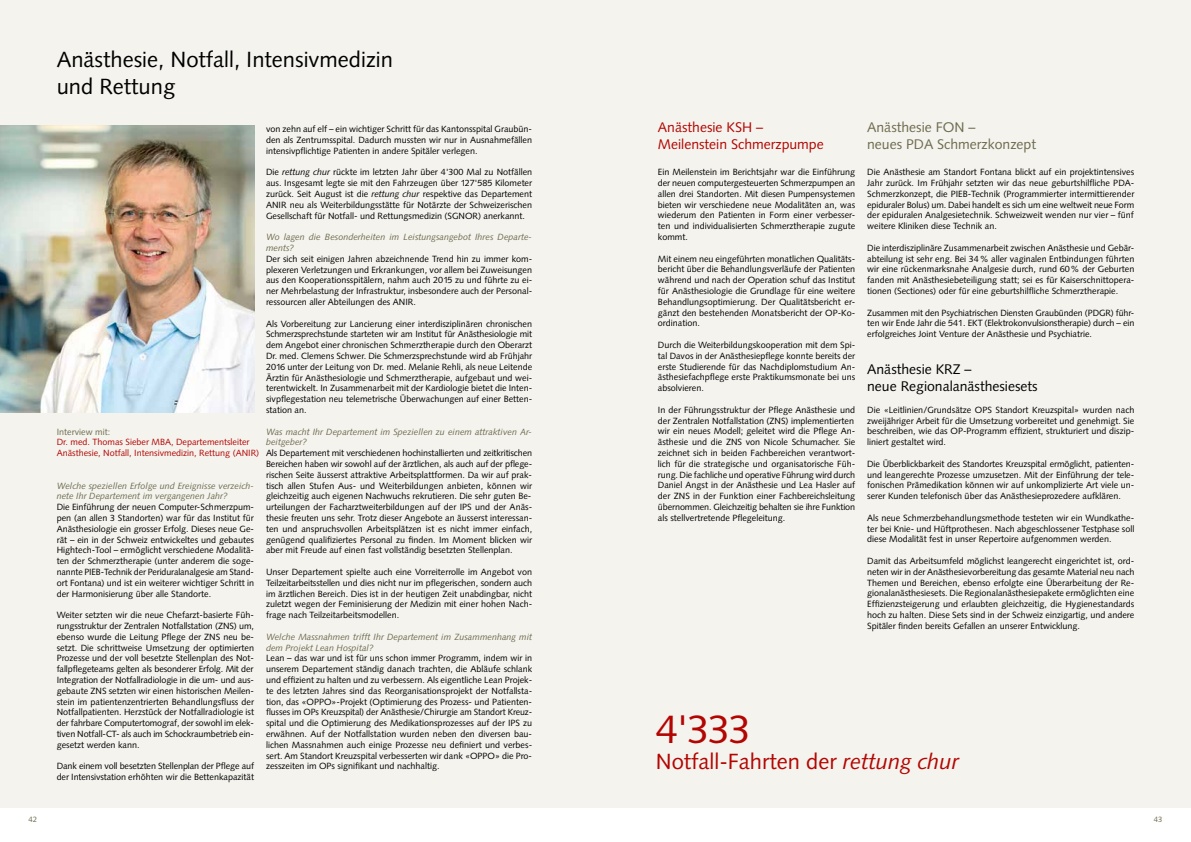
<style>
.page{position:relative;width:1191px;height:842px;background:#fff}
.page>*{position:absolute;margin:0;border:0;box-sizing:border-box;transform-origin:0 0}
.t1{font:40px "Syntax";color:#b30501}
.t2{font:22px/26.4px "Syntax";color:#000}
.t3{font:22px "Syntax";color:#b30501}
.t4{font:14px/16.8px "Syntax";color:#000}
.t5{font:14px/16.8px "Syntax";color:#b30501}
.t6{font:14px/16.8px "Syntax";color:#6d6b4d}
.t7{font:9px/10.8px "Syntax";color:#000;text-align:justify}
.t8{font:italic 9px/10.8px "Syntax";color:#6d6b4d}
.t9{font:9px/10.8px "Syntax";color:#b30501}
.t10{font:9px "Syntax";color:#6d6b4d}
.t11{font:7.8px "Syntax";color:#6d6b4d}
.s1{font-style:italic}
</style>
<div class="page">
<div style="left:0;top:0;width:1191px;height:808px;background:#f4f3ee"></div>
<img style="left:0;top:125px;width:254px;height:288px">
<h2 class="t2" style="left:57px;top:47px;width:338px">Anästhesie, Notfall, Intensivmedizin und Rettung</h2>
<p class="t7" style="left:266px;top:124px;width:268px">von zehn auf elf – ein wichtiger Schritt für das Kantonsspital Graubün&shy;den als Zentrumsspital. Dadurch mussten wir nur in Ausnahmefällen intensivpflichtige Patienten in andere Spitäler verlegen.</p>
<p class="t7" style="left:266px;top:167px;width:268px">Die <span class="s1">rettung chur</span> rückte im letzten Jahr über 4'300 Mal zu Notfällen aus. Insgesamt legte sie mit den Fahrzeugen über 127'585 Kilometer zurück. Seit August ist die <span class="s1">rettung chur</span> respektive das Departement ANIR neu als Weiterbildungsstätte für Notärzte der Schweizerischen Gesellschaft für Notfall- und Rettungsmedizin (SGNOR) anerkannt.</p>
<p class="t8" style="left:266px;top:232px;width:268px">Wo lagen die Besonderheiten im Leistungsangebot Ihres Departe&shy;ments?</p>
<p class="t7" style="left:266px;top:253px;width:268px">Der sich seit einigen Jahren abzeichnende Trend hin zu immer kom&shy;plexeren Verletzungen und Erkrankungen, vor allem bei Zuweisungen aus den Kooperationsspitälern, nahm auch 2015 zu und führte zu ei&shy;ner Mehrbelastung der Infrastruktur, insbesondere auch der Personal&shy;ressourcen aller Abteilungen des ANIR.</p>
<p class="t7" style="left:266px;top:318px;width:268px">Als Vorbereitung zur Lancierung einer interdisziplinären chronischen Schmerzsprechstunde starteten wir am Institut für Anästhesiologie mit dem Angebot einer chronischen Schmerztherapie durch den Oberarzt Dr. med. Clemens Schwer. Die Schmerzsprechstunde wird ab Frühjahr 2016 unter der Leitung von Dr. med. Melanie Rehli, als neue Leitende Ärztin für Anästhesiologie und Schmerztherapie, aufgebaut und wei&shy;terentwickelt. In Zusammenarbeit mit der Kardiologie bietet die Inten&shy;sivpflegestation neu telemetrische Überwachungen auf einer Betten&shy;station an.</p>
<p class="t8" style="left:266px;top:426px;width:268px">Was macht Ihr Departement im Speziellen zu einem attraktiven Ar&shy;beitgeber?</p>
<p class="t7" style="left:266px;top:448px;width:268px">Als Departement mit verschiedenen hochinstallierten und zeitkritischen Bereichen haben wir sowohl auf der ärztlichen, als auch auf der pflege&shy;rischen Seite äusserst attraktive Arbeitsplattformen. Da wir auf prak&shy;tisch allen Stufen Aus- und Weiterbildungen anbieten, können wir gleichzeitig auch eigenen Nachwuchs rekrutieren. Die sehr guten Be&shy;urteilungen der Facharztweiterbildungen auf der IPS und der Anäs&shy;thesie freuten uns sehr. Trotz dieser Angebote an äusserst interessan&shy;ten und anspruchsvollen Arbeitsplätzen ist es nicht immer einfach, genügend qualifiziertes Personal zu finden. Im Moment blicken wir aber mit Freude auf einen fast vollständig besetzten Stellenplan.</p>
<p class="t7" style="left:266px;top:566px;width:268px">Unser Departement spielte auch eine Vorreiterrolle im Angebot von Teilzeitarbeitsstellen und dies nicht nur im pflegerischen, sondern auch im ärztlichen Bereich. Dies ist in der heutigen Zeit unabdingbar, nicht zuletzt wegen der Feminisierung der Medizin mit einer hohen Nach&shy;frage nach Teilzeitarbeitsmodellen.</p>
<p class="t8" style="left:266px;top:631px;width:268px">Welche Massnahmen trifft Ihr Departement im Zusammenhang mit dem Projekt Lean Hospital?</p>
<p class="t7" style="left:266px;top:653px;width:268px">Lean – das war und ist für uns schon immer Programm, indem wir in unserem Departement ständig danach trachten, die Abläufe schlank und effizient zu halten und zu verbessern. Als eigentliche Lean Projek&shy;te des letzten Jahres sind das Reorganisationsprojekt der Notfallsta&shy;tion, das «OPPO»-Projekt (Optimierung des Prozess- und Patienten&shy;flusses im OPs Kreuzspital) der Anästhesie/Chirurgie am Standort Kreuz&shy;spital und die Optimierung des Medikationsprozesses auf der IPS zu erwähnen. Auf der Notfallstation wurden neben den diversen bau&shy;lichen Massnahmen auch einige Prozesse neu definiert und verbes&shy;sert. Am Standort Kreuzspital verbesserten wir dank «OPPO» die Pro&shy;zesszeiten im OPs signifikant und nachhaltig.</p>
<p class="t10" style="left:57px;top:426px;width:55px">Interview mit:</p>
<p class="t9" style="left:57px;top:437px;width:204px">Dr. med. Thomas Sieber MBA, Departementsleiter<br>Anästhesie, Notfall, Intensivmedizin, Rettung (ANIR)</p>
<p class="t8" style="left:57px;top:480px;width:199px">Welche speziellen Erfolge und Ereignisse verzeich&shy;nete Ihr Departement im vergangenen Jahr?</p>
<p class="t7" style="left:57px;top:502px;width:199px">Die Einführung der neuen Computer-Schmerzpum&shy;pen (an allen 3 Standorten) war für das Institut für Anästhesiologie ein grosser Erfolg. Dieses neue Ge&shy;rät – ein in der Schweiz entwickeltes und gebautes Hightech-Tool – ermöglicht verschiedene Modalitä&shy;ten der Schmerztherapie (unter anderem die soge&shy;nannte PIEB-Technik der Periduralanalgesie am Stand&shy;ort Fontana) und ist ein weiterer wichtiger Schritt in der Harmonisierung über alle Standorte.</p>
<p class="t7" style="left:57px;top:610px;width:199px">Weiter setzten wir die neue Chefarzt-basierte Füh&shy;rungsstruktur der Zentralen Notfallstation (ZNS) um, ebenso wurde die Leitung Pflege der ZNS neu be&shy;setzt. Die schrittweise Umsetzung der optimierten Prozesse und der voll besetzte Stellenplan des Not&shy;fallpflegeteams gelten als besonderer Erfolg. Mit der Integration der Notfallradiologie in die um- und aus&shy;gebaute ZNS setzten wir einen historischen Meilen&shy;stein im patientenzentrierten Behandlungsfluss der Notfallpatienten. Herzstück der Notfallradiologie ist der fahrbare Computertomograf, der sowohl im elek&shy;tiven Notfall-CT- als auch im Schockraumbetrieb ein&shy;gesetzt werden kann.</p>
<p class="t7" style="left:57px;top:761px;width:199px">Dank einem voll besetzten Stellenplan der Pflege auf der Intensivstation erhöhten wir die Bettenkapazität</p>
<h3 class="t5" style="left:658px;top:119px;width:167px">Anästhesie KSH –<br>Meilenstein Schmerzpumpe</h3>
<p class="t7" style="left:658px;top:167px;width:199px">Ein Meilenstein im Berichtsjahr war die Einführung der neuen computergesteuerten Schmerzpumpen an allen drei Standorten. Mit diesen Pumpensystemen bieten wir verschiedene neue Modalitäten an, was wiederum den Patienten in Form einer verbesser&shy;ten und individualisierten Schmerztherapie zugute kommt.</p>
<p class="t7" style="left:658px;top:253px;width:199px">Mit einem neu eingeführten monatlichen Qualitäts&shy;bericht über die Behandlungsverläufe der Patienten während und nach der Operation schuf das Institut für Anästhesiologie die Grundlage für eine weitere Behandlungsoptimierung. Der Qualitätsbericht er&shy;gänzt den bestehenden Monatsbericht der OP-Ko&shy;ordination.</p>
<p class="t7" style="left:658px;top:340px;width:199px">Durch die Weiterbildungskooperation mit dem Spi&shy;tal Davos in der Anästhesiepflege konnte bereits der erste Studierende für das Nachdiplomstudium An&shy;ästhesiefachpflege erste Praktikumsmonate bei uns absolvieren.</p>
<p class="t7" style="left:658px;top:404px;width:199px;text-align:left">In der Führungsstruktur der Pflege Anästhesie und der Zentralen Notfallstation (ZNS) implementierten wir ein neues Modell; geleitet wird die Pflege An&shy;ästhesie und die ZNS von Nicole Schumacher. Sie zeichnet sich in beiden Fachbereichen verantwort&shy;lich für die strategische und organisatorische Füh&shy;rung. Die fachliche und operative Führung wird durch Daniel Angst in der Anästhesie und Lea Hasler auf der ZNS in der Funktion einer Fachbereichsleitung übernommen. Gleichzeitig behalten sie ihre Funktion als stellvertretende Pflegeleitung.</p>
<h3 class="t6" style="left:867px;top:119px;width:170px">Anästhesie FON –<br>neues PDA Schmerzkonzept</h3>
<p class="t7" style="left:867px;top:167px;width:269px">Die Anästhesie am Standort Fontana blickt auf ein projektintensives Jahr zurück. Im Frühjahr setzten wir das neue geburtshilfliche PDA-Schmerzkonzept, die PIEB-Technik (Programmierter intermittierender epiduraler Bolus) um. Dabei handelt es sich um eine weltweit neue Form der epiduralen Analgesietechnik. Schweizweit wenden nur vier – fünf weitere Kliniken diese Technik an.</p>
<p class="t7" style="left:867px;top:242px;width:269px">Die interdisziplinäre Zusammenarbeit zwischen Anästhesie und Gebär&shy;abteilung ist sehr eng. Bei 34 % aller vaginalen Entbindungen führten wir eine rückenmarksnahe Analgesie durch, rund 60 % der Geburten fanden mit Anästhesiebeteiligung statt; sei es für Kaiserschnittopera&shy;tionen (Sectiones) oder für eine geburtshilfliche Schmerztherapie.</p>
<p class="t7" style="left:867px;top:307px;width:269px">Zusammen mit den Psychiatrischen Diensten Graubünden (PDGR) führ&shy;ten wir Ende Jahr die 541. EKT (Elektrokonvulsionstherapie) durch – ein erfolgreiches Joint Venture der Anästhesie und Psychiatrie.</p>
<h3 class="t4" style="left:867px;top:361px;width:172px">Anästhesie KRZ –<br>neue Regionalanästhesiesets</h3>
<p class="t7" style="left:867px;top:404px;width:269px">Die «Leitlinien/Grundsätze OPS Standort Kreuzspital» wurden nach zweijähriger Arbeit für die Umsetzung vorbereitet und genehmigt. Sie beschreiben, wie das OP-Programm effizient, strukturiert und diszip&shy;liniert gestaltet wird.</p>
<p class="t7" style="left:867px;top:458px;width:269px">Die Überblickbarkeit des Standortes Kreuzspital ermöglicht, patienten&shy;und leangerechte Prozesse umzusetzen. Mit der Einführung der tele&shy;fonischen Prämedikation können wir auf unkomplizierte Art viele un&shy;serer Kunden telefonisch über das Anästhesieprozedere aufklären.</p>
<p class="t7" style="left:867px;top:512px;width:269px">Als neue Schmerzbehandlungsmethode testeten wir ein Wundkathe&shy;ter bei Knie- und Hüftprothesen. Nach abgeschlossener Testphase soll diese Modalität fest in unser Repertoire aufgenommen werden.</p>
<p class="t7" style="left:867px;top:556px;width:269px">Damit das Arbeitsumfeld möglichst leangerecht eingerichtet ist, ord&shy;neten wir in der Anästhesievorbereitung das gesamte Material neu nach Themen und Bereichen, ebenso erfolgte eine Überarbeitung der Re&shy;gionalanästhesiesets. Die Regionalanästhesiepakete ermöglichten eine Effizienzsteigerung und erlaubten gleichzeitig, die Hygienestandards hoch zu halten. Diese Sets sind in der Schweiz einzigartig, und andere Spitäler finden bereits Gefallen an unserer Entwicklung.</p>
<h1 class="t1" style="left:656px;top:705px;width:97px">4'333</h1>
<h2 class="t3" style="left:656px;top:749px;width:305px">Notfall-Fahrten der <span class="s1">rettung chur</span></h2>
<p class="t11" style="left:28px;top:815px;width:10px">42</p>
<p class="t11" style="left:1154px;top:815px;width:10px">43</p>
</div>
